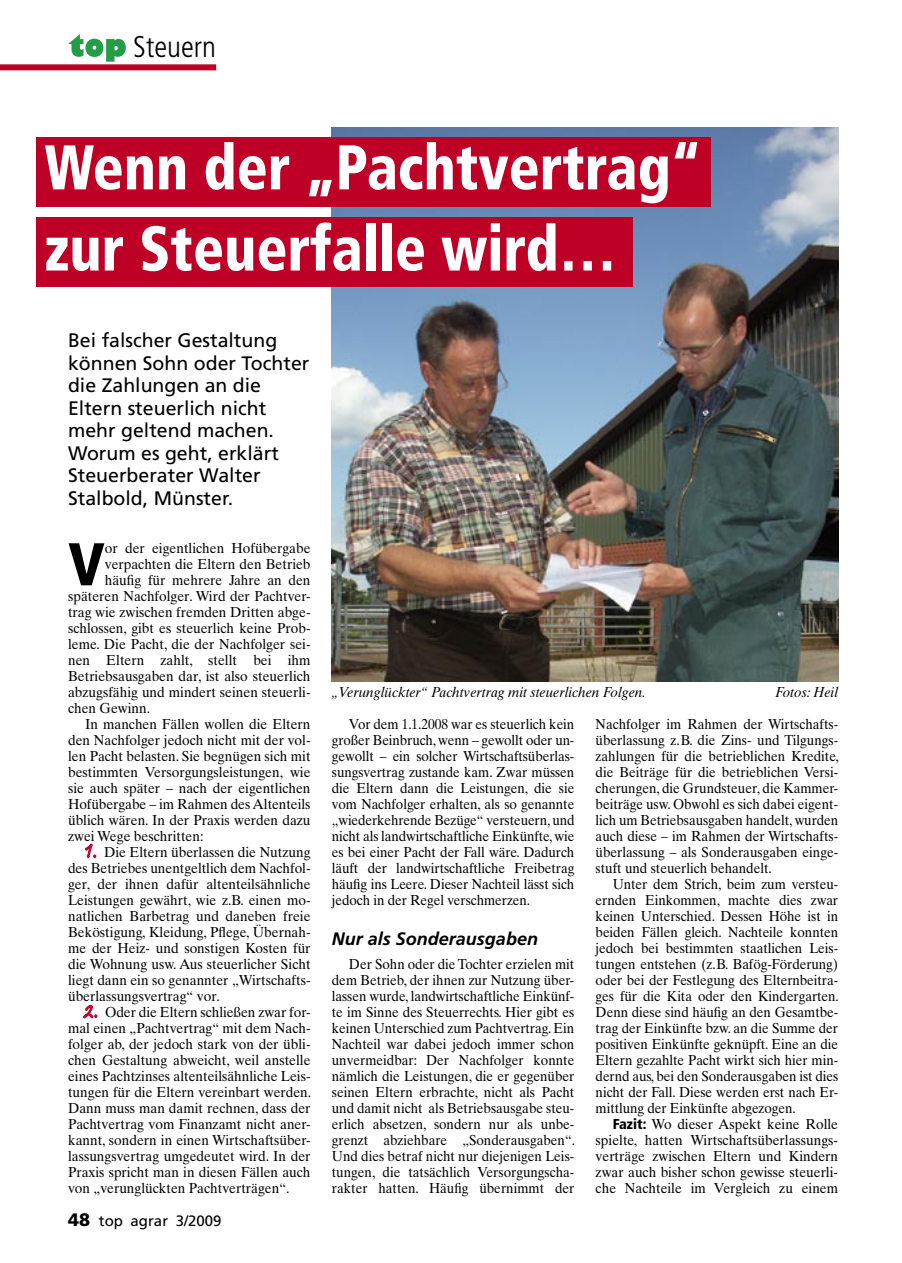
<style>
.page{position:relative;width:902px;height:1263px;background:#fff}
.page>*{position:absolute;margin:0;border:0;box-sizing:border-box;transform-origin:0 0}
.Überschrift{font:900 condensed 63px "Frutiger LT";color:#fff;scale:.92 1}
.Initial_3zeilig{font:900 condensed 60.15px "Frutiger LT";color:#000}
.t1{font:300 condensed 30px "Frutiger LT";color:#000}
.Vorspann{font:19.5px/22.5px "Frutiger LT";color:#000}
.Zwischenüberschrift{font:italic 700 18px "Frutiger LT";color:#000}
.t2{font:15px "Frutiger LT";color:#000}
.Fließtext{font:14.4px/16px "Times Ten LT";color:#000;text-align:justify;scale:.93 1}
.Fließtext-2{font:14.4px/16px "Times Ten LT";color:#000;text-align:justify;scale:.95 1}
.Initial_3zeilig-2{font:14.4px "Times Ten LT";color:#000;scale:.95 1}
.Bildtext{font:italic 14.4px "Times Ten LT";color:#000;scale:.95 1}
.s1{font-family:"Linotype Feltpen";font-weight:500;font-size:22.5px;color:#be0027}
.s2{font-weight:900;font-size:18px}
.s3{font-family:"Frutiger LT";font-weight:900;font-stretch:condensed}
</style>
<div class="page">
<div style="left:0;top:64px;width:216px;height:6px;background:#be0027"></div>
<svg style="left:68px;top:34px;width:58px;height:28px"></svg>
<img style="left:332px;top:128px;width:506px;height:553px">
<div style="left:36px;top:217px;width:596px;height:70px;background:#be0027"></div>
<svg style="left:85px;top:843px;width:12px;height:15px"></svg>
<svg style="left:83px;top:1004px;width:15px;height:15px"></svg>
<div style="left:36px;top:138px;width:674px;height:69px;background:#be0027"></div>
<p class="t1" style="left:133px;top:29px;width:84px">Steuern</p>
<p class="Überschrift" style="left:45px;top:130px;width:714px">Wenn der „Pachtvertrag“</p>
<p class="Überschrift" style="left:45px;top:211px;width:623px">zur Steuerfalle wird…</p>
<p class="Vorspann" style="left:68px;top:329px;width:243px">Bei falscher Gestaltung können Sohn oder Tochter die Zahlungen an die<br>Eltern steuerlich nicht mehr geltend machen.<br>Worum es geht, erklärt<br>Steuerberater Walter<br>Stalbold, Münster.</p>
<p class="Initial_3zeilig" style="left:68px;top:528px;width:38px">V</p>
<p class="Initial_3zeilig-2" style="left:105px;top:540px;width:218px">or der eigentlichen Hofübergabe</p>
<p class="Initial_3zeilig-2" style="left:105px;top:556px;width:218px">verpachten die Eltern den Betrieb</p>
<p class="Initial_3zeilig-2" style="left:105px;top:572px;width:218px">häufig für mehrere Jahre an den</p>
<p class="Initial_3zeilig-2" style="left:68px;top:588px;width:257px">späteren Nachfolger. Wird der Pachtver-</p>
<p class="Initial_3zeilig-2" style="left:68px;top:604px;width:257px">trag wie zwischen fremden Dritten abge-</p>
<p class="Initial_3zeilig-2" style="left:68px;top:620px;width:257px">schlossen, gibt es steuerlich keine Prob-</p>
<p class="Initial_3zeilig-2" style="left:68px;top:636px;width:257px">leme. Die Pacht, die der Nachfolger sei-</p>
<p class="Initial_3zeilig-2" style="left:68px;top:652px;width:257px">nen Eltern zahlt, stellt bei ihm</p>
<p class="Initial_3zeilig-2" style="left:68px;top:668px;width:257px">Betriebsausgaben dar, ist also steuerlich</p>
<p class="Initial_3zeilig-2" style="left:68px;top:684px;width:257px">abzugsfähig und mindert seinen steuerli-</p>
<p class="Initial_3zeilig-2" style="left:68px;top:700px;width:88px">chen Gewinn.</p>
<p class="Fließtext-2" style="left:68px;top:716px;width:257px;text-indent:17px">In manchen Fällen wollen die Eltern den Nachfolger jedoch nicht mit der vol&shy;len Pacht belasten. Sie begnügen sich mit bestimmten Versorgungsleistungen, wie sie auch später – nach der eigentlichen Hofübergabe – im Rahmen des Altenteils üblich wären. In der Praxis werden dazu zwei Wege beschritten:</p>
<p class="Fließtext-2" style="left:68px;top:844px;width:257px;text-indent:17px"><span class="s1">1.</span> Die Eltern überlassen die Nutzung des Betriebes unentgeltlich dem Nachfol&shy;ger, der ihnen dafür altenteilsähnliche Leistungen gewährt, wie z.B. einen mo&shy;natlichen Barbetrag und daneben freie Beköstigung, Kleidung, Pflege, Übernah&shy;me der Heiz- und sonstigen Kosten für die Wohnung usw. Aus steuerlicher Sicht liegt dann ein so genannter „Wirtschafts&shy;überlassungsvertrag“ vor.</p>
<p class="Fließtext-2" style="left:68px;top:1004px;width:257px;text-indent:17px"><span class="s1">2.</span> Oder die Eltern schließen zwar for&shy;mal einen „Pachtvertrag“ mit dem Nach&shy;folger ab, der jedoch stark von der übli&shy;chen Gestaltung abweicht, weil anstelle eines Pachtzinses altenteilsähnliche Leis&shy;tungen für die Eltern vereinbart werden.<br>Dann muss man damit rechnen, dass der Pachtvertrag vom Finanzamt nicht aner&shy;kannt, sondern in einen Wirtschaftsüber&shy;lassungsvertrag umgedeutet wird. In der Praxis spricht man in diesen Fällen auch von „verunglückten Pachtverträgen“.</p>
<p class="t2" style="left:68px;top:1212px;width:155px"><span class="s2">48</span> top agrar 3/2009</p>
<p class="Bildtext" style="left:332px;top:684px;width:332px">„Verunglückter“ Pachtvertrag mit steuerlichen Folgen.</p>
<p class="Bildtext" style="left:775px;top:684px;width:68px">Fotos: Heil</p>
<p class="Fließtext" style="left:332px;top:716px;width:262px;text-indent:17px">Vor dem 1.1.2008 war es steuerlich kein großer Beinbruch, wenn – gewollt oder un&shy;gewollt – ein solcher Wirtschaftsüberlas&shy;sungsvertrag zustande kam. Zwar müssen die Eltern dann die Leistungen, die sie vom Nachfolger erhalten, als so genannte „wiederkehrende Bezüge“ versteuern, und nicht als landwirtschaftliche Einkünfte, wie es bei einer Pacht der Fall wäre. Dadurch läuft der landwirtschaftliche Freibetrag häufig ins Leere. Dieser Nachteil lässt sich jedoch in der Regel verschmerzen.</p>
<p class="Zwischenüberschrift" style="left:332px;top:928px;width:208px">Nur als Sonderausgaben</p>
<p class="Fließtext" style="left:332px;top:956px;width:263px;text-indent:17px">Der Sohn oder die Tochter erzielen mit dem Betrieb, der ihnen zur Nutzung über&shy;lassen wurde, landwirtschaftliche Einkünf&shy;te im Sinne des Steuerrechts. Hier gibt es keinen Unterschied zum Pachtvertrag. Ein Nachteil war dabei jedoch immer schon unvermeidbar: Der Nachfolger konnte nämlich die Leistungen, die er gegenüber seinen Eltern erbrachte, nicht als Pacht und damit nicht als Betriebsausgabe steu&shy;erlich absetzen, sondern nur als unbe&shy;grenzt abziehbare „Sonderausgaben“.<br>Und dies betraf nicht nur diejenigen Leis&shy;tungen, die tatsächlich Versorgungscha&shy;rakter hatten. Häufig übernimmt der</p>
<p class="Fließtext" style="left:595px;top:716px;width:263px">Nachfolger im Rahmen der Wirtschafts&shy;überlassung z. B. die Zins- und Tilgungs&shy;zahlungen für die betrieblichen Kredite, die Beiträge für die betrieblichen Versi&shy;cherungen, die Grundsteuer, die Kammer&shy;beiträge usw. Obwohl es sich dabei eigent&shy;lich um Betriebsausgaben handelt, wurden auch diese – im Rahmen der Wirtschafts&shy;überlassung – als Sonderausgaben einge&shy;stuft und steuerlich behandelt.</p>
<p class="Fließtext" style="left:595px;top:876px;width:263px;text-indent:17px">Unter dem Strich, beim zum versteu&shy;ernden Einkommen, machte dies zwar keinen Unterschied. Dessen Höhe ist in beiden Fällen gleich. Nachteile konnten jedoch bei bestimmten staatlichen Leis&shy;tungen entstehen (z. B. Bafög-Förderung) oder bei der Festlegung des Elternbeitra&shy;ges für die Kita oder den Kindergarten.<br>Denn diese sind häufig an den Gesamtbe&shy;trag der Einkünfte bzw. an die Summe der positiven Einkünfte geknüpft. Eine an die Eltern gezahlte Pacht wirkt sich hier min&shy;dernd aus, bei den Sonderausgaben ist dies nicht der Fall. Diese werden erst nach Er&shy;mittlung der Einkünfte abgezogen.</p>
<p class="Fließtext-2" style="left:595px;top:1116px;width:257px;text-indent:17px"><span class="s3">Fazit:</span> Wo dieser Aspekt keine Rolle spielte, hatten Wirtschaftsüberlassungs&shy;verträge zwischen Eltern und Kindern zwar auch bisher schon gewisse steuerli&shy;che Nachteile im Vergleich zu einem</p>
</div>
